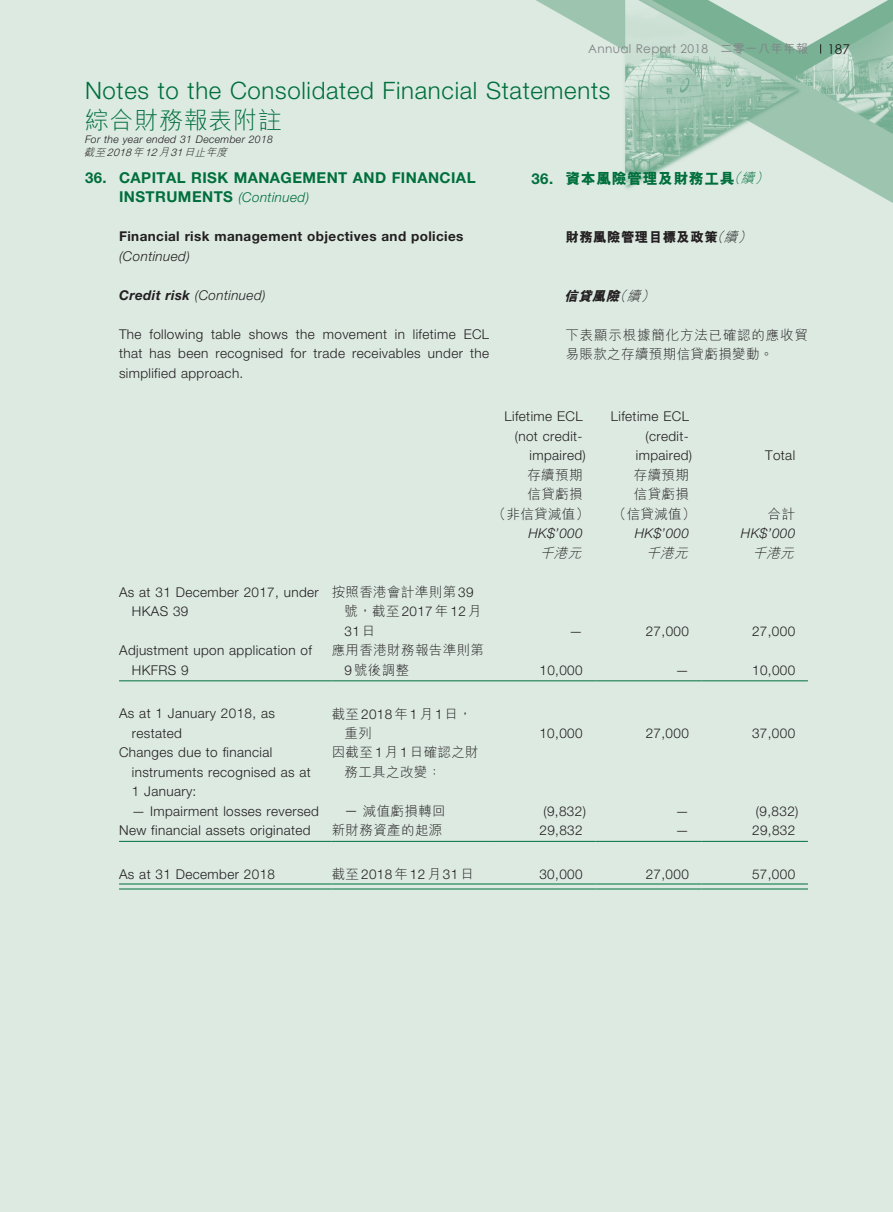
<style>
.page{position:relative;width:893px;height:1212px;background:#dceae2}
.page>*{position:absolute;margin:0;border:0;box-sizing:border-box;transform-origin:0 0}
.t1{font:300 24px "Helvetica Neue";letter-spacing:.03em;color:#006f3c}
.t2{font:300 24px "M Hei HK";letter-spacing:.03em;color:#006f3c}
.t3{font:700 15px/19.5px "Helvetica Neue";letter-spacing:.03em;color:#006f3c}
.t4{font:800 15px "M Hei HK";letter-spacing:.03em;color:#006f3c}
.t5{font:300 13.5px/19.5px "Helvetica Neue";letter-spacing:.03em;color:#231f20}
.t6{font:300 13.5px/19.5px "M Hei HK";letter-spacing:.03em;color:#231f20}
.t7{font:italic 300 13.5px "Helvetica Neue";letter-spacing:.03em;color:#231f20}
.t8{font:700 13.5px "Helvetica Neue";letter-spacing:.03em;color:#231f20}
.t9{font:300 13.5px/19.5px "M Hei HK";letter-spacing:.06em;color:#231f20}
.t10{font:800 13.5px "M Hei HK";letter-spacing:.03em;color:#231f20}
.t11{font:italic 300 13.5px "M Hei HK";color:#231f20}
.t12{font:italic 800 13.5px "M Hei HK";color:#231f20}
.t13{font:13.5px "Century Gothic";color:#231f20}
.t14{font:12px "Century Gothic";letter-spacing:.03em;color:#808285}
.t15{font:italic 300 10.5px "Helvetica Neue";letter-spacing:.03em;color:#231f20}
.t16{font:italic 300 10.5px "M Hei HK";color:#231f20}
.s1{font-family:"M Hei HK";font-weight:500}
.s2{font-family:"Helvetica Neue"}
.s3{font-weight:300;font-style:italic;font-size:13.5px}
.s4{font-weight:700}
.s5{font-family:"Helvetica Neue";font-weight:700}
.s6{font-weight:300;font-style:italic}
.s7{font-weight:300}
.s8{font-family:"M Hei HK"}
</style>
<div class="page">
<hr style="left:119px;top:680px;width:213px;height:1px;background:#006f3c">
<hr style="left:332px;top:680px;width:157px;height:1px;background:#006f3c">
<hr style="left:489px;top:680px;width:106px;height:1px;background:#006f3c">
<hr style="left:595px;top:680px;width:107px;height:1px;background:#006f3c">
<hr style="left:702px;top:680px;width:106px;height:1px;background:#006f3c">
<hr style="left:119px;top:841px;width:213px;height:1px;background:#006f3c">
<hr style="left:332px;top:841px;width:157px;height:1px;background:#006f3c">
<hr style="left:489px;top:841px;width:106px;height:1px;background:#006f3c">
<hr style="left:595px;top:841px;width:107px;height:1px;background:#006f3c">
<hr style="left:702px;top:841px;width:106px;height:1px;background:#006f3c">
<hr style="left:119px;top:883px;width:213px;height:1px;background:#006f3c">
<hr style="left:119px;top:888px;width:213px;height:1px;background:#006f3c">
<hr style="left:332px;top:883px;width:157px;height:1px;background:#006f3c">
<hr style="left:332px;top:888px;width:157px;height:1px;background:#006f3c">
<hr style="left:489px;top:883px;width:106px;height:1px;background:#006f3c">
<hr style="left:489px;top:888px;width:106px;height:1px;background:#006f3c">
<hr style="left:595px;top:883px;width:107px;height:1px;background:#006f3c">
<hr style="left:595px;top:888px;width:107px;height:1px;background:#006f3c">
<hr style="left:702px;top:883px;width:106px;height:1px;background:#006f3c">
<hr style="left:702px;top:888px;width:106px;height:1px;background:#006f3c">
<p class="t14" style="left:588px;top:40px;width:221px">Annual Report 2018 <span class="s1">二零一八年年報</span></p>
<p class="t13" style="left:827px;top:40px;width:24px">187</p>
<h1 class="t1" style="left:85px;top:76px;width:527px">Notes to the Consolidated Financial Statements</h1>
<h1 class="t2" style="left:85px;top:104px;width:198px">綜合財務報表附註</h1>
<p class="t15" style="left:85px;top:133px;width:190px">For the year ended 31 December 2018</p>
<p class="t16" style="left:84px;top:145px;width:148px">截至<span class="s2">2018</span>年<span class="s2">12</span>月<span class="s2">31</span>日止年度</p>
<p class="t3" style="left:119px;top:168px;width:358px;text-indent:-34px">36. CAPITAL RISK MANAGEMENT AND FINANCIAL<br>INSTRUMENTS <span class="s3">(Continued)</span></p>
<p class="t8" style="left:119px;top:228px;width:346px">Financial risk management objectives and policies</p>
<p class="t7" style="left:119px;top:248px;width:72px">(Continued)</p>
<p class="t7" style="left:119px;top:287px;width:148px"><span class="s4">Credit risk</span> (Continued)</p>
<p class="t5" style="left:119px;top:324px;width:372px;text-align:justify">The following table shows the movement in lifetime ECL that has been recognised for trade receivables under the simplified approach.</p>
<p class="t4" style="left:531px;top:168px;width:243px"><span class="s5">36.</span> 資本風險管理及財務工具<span class="s3">（續）</span></p>
<p class="t10" style="left:566px;top:228px;width:192px">財務風險管理目標及政策<span class="s6">（續）</span></p>
<p class="t12" style="left:564px;top:286px;width:96px">信貸風險<span class="s7">（續）</span></p>
<p class="t9" style="left:566px;top:324px;width:244px">下表顯示根據簡化方法已確認的應收貿易賬款之存續預期信貸虧損變動。</p>
<p class="t5" style="left:505px;top:406px;width:80px">Lifetime ECL</p>
<p class="t5" style="left:611px;top:406px;width:80px">Lifetime ECL</p>
<p class="t5" style="left:515px;top:426px;width:69px">(not credit-</p>
<p class="t5" style="left:645px;top:426px;width:45px">(credit-</p>
<p class="t5" style="left:530px;top:445px;width:58px">impaired)</p>
<p class="t5" style="left:636px;top:445px;width:58px">impaired)</p>
<p class="t5" style="left:765px;top:445px;width:32px">Total</p>
<p class="t6" style="left:527px;top:465px;width:57px">存續預期</p>
<p class="t6" style="left:527px;top:484px;width:57px">信貸虧損</p>
<p class="t6" style="left:493px;top:504px;width:98px">（非信貸減值）</p>
<p class="t6" style="left:634px;top:465px;width:57px">存續預期</p>
<p class="t6" style="left:634px;top:484px;width:57px">信貸虧損</p>
<p class="t6" style="left:613px;top:504px;width:84px">（信貸減值）</p>
<p class="t6" style="left:768px;top:504px;width:29px">合計</p>
<p class="t7" style="left:528px;top:525px;width:56px">HK$’000</p>
<p class="t7" style="left:635px;top:525px;width:56px">HK$’000</p>
<p class="t7" style="left:741px;top:525px;width:56px">HK$’000</p>
<p class="t11" style="left:540px;top:543px;width:48px">千港元</p>
<p class="t11" style="left:646px;top:543px;width:48px">千港元</p>
<p class="t11" style="left:752px;top:543px;width:48px">千港元</p>
<p class="t5" style="left:132px;top:582px;width:188px;text-indent:-13px">As at 31 December 2017, under<br>HKAS 39</p>
<p class="t6" style="left:344px;top:582px;width:138px;text-indent:-13px">按照香港會計準則第<span class="s2">39</span>號，截至<span class="s2">2017</span>年<span class="s2">12</span>月</p>
<p class="t5" style="left:344px;top:621px;width:32px">31<span class="s8">日</span></p>
<p class="t5" style="left:569px;top:621px;width:15px">—</p>
<p class="t5" style="left:646px;top:621px;width:45px">27,000</p>
<p class="t5" style="left:752px;top:621px;width:45px">27,000</p>
<p class="t5" style="left:132px;top:640px;width:182px;text-indent:-13px">Adjustment upon application of<br>HKFRS 9</p>
<p class="t6" style="left:344px;top:640px;width:141px;text-indent:-13px">應用香港財務報告準則第<br><span class="s2">9</span>號後調整</p>
<p class="t5" style="left:539px;top:660px;width:45px">10,000</p>
<p class="t5" style="left:675px;top:660px;width:15px">—</p>
<p class="t5" style="left:752px;top:660px;width:45px">10,000</p>
<p class="t5" style="left:132px;top:703px;width:145px;text-indent:-13px">As at 1 January 2018, as restated</p>
<p class="t6" style="left:344px;top:703px;width:129px;text-indent:-13px">截至<span class="s2">2018</span>年<span class="s2">1</span>月<span class="s2">1</span>日，重列</p>
<p class="t5" style="left:539px;top:723px;width:45px">10,000</p>
<p class="t5" style="left:646px;top:723px;width:45px">27,000</p>
<p class="t5" style="left:752px;top:723px;width:45px">37,000</p>
<p class="t5" style="left:132px;top:742px;width:181px;text-indent:-13px">Changes due to financial instruments recognised as at<br>1 January:</p>
<p class="t6" style="left:344px;top:742px;width:136px;text-indent:-13px">因截至<span class="s2">1</span>月<span class="s2">1</span>日確認之財務工具之改變：</p>
<p class="t5" style="left:132px;top:801px;width:189px">— Impairment losses reversed</p>
<p class="t6" style="left:344px;top:801px;width:103px"><span class="s2">—</span> 減值虧損轉回</p>
<p class="t5" style="left:543px;top:801px;width:44px">(9,832)</p>
<p class="t5" style="left:675px;top:801px;width:15px">—</p>
<p class="t5" style="left:756px;top:801px;width:44px">(9,832)</p>
<p class="t5" style="left:119px;top:820px;width:193px">New financial assets originated</p>
<p class="t6" style="left:332px;top:820px;width:112px">新財務資產的起源</p>
<p class="t5" style="left:539px;top:820px;width:45px">29,832</p>
<p class="t5" style="left:675px;top:820px;width:15px">—</p>
<p class="t5" style="left:752px;top:820px;width:45px">29,832</p>
<p class="t5" style="left:119px;top:864px;width:158px">As at 31 December 2018</p>
<p class="t5" style="left:332px;top:864px;width:144px"><span class="s8">截至</span>2018<span class="s8">年</span>12<span class="s8">月</span>31<span class="s8">日</span></p>
<p class="t5" style="left:539px;top:864px;width:45px">30,000</p>
<p class="t5" style="left:646px;top:864px;width:45px">27,000</p>
<p class="t5" style="left:752px;top:864px;width:45px">57,000</p>
</div>
